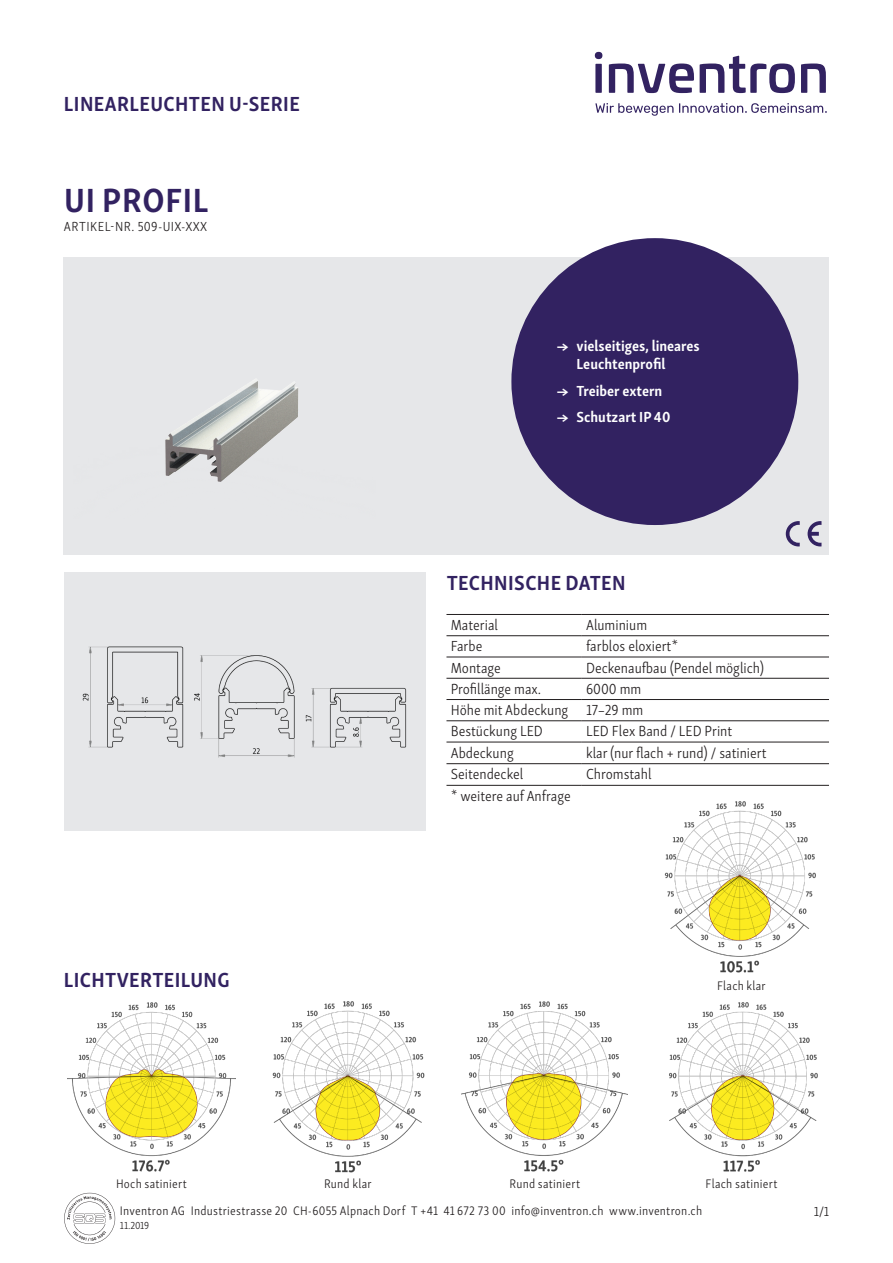
<style>
.page{position:relative;width:893px;height:1263px;background:#fff}
.page>*{position:absolute;margin:0;border:0;box-sizing:border-box;transform-origin:0 0}
.Default{font:700 34.5px "Skolar Sans Latn Cn";letter-spacing:.02em;color:#322261}
.Pa4{font:700 21px "Skolar Sans Latn Cn";letter-spacing:.02em;color:#322261}
.Pa4-2{font:300 15px "Skolar Sans Latn Cn";color:#231f20}
.Pa4-3{font:700 15px/18px "Skolar Sans Latn Cn";color:#fff}
.Pa4-4{font:300 13.5px "Skolar Sans Latn Cn";letter-spacing:.025em;color:#231f20}
.Pa4-5{font:300 12.75px "Skolar Sans Latn Cn";letter-spacing:.015em;color:#231f20}
.Pa4-6{font:300 10.5px "Skolar Sans Latn Cn";letter-spacing:-.015em;color:#231f20}
</style>
<div class="page">
<div style="left:595px;top:52px;width:7px;height:7px;background:#322261;border-radius:50%"></div>
<div style="left:595px;top:64px;width:7px;height:29px;background:#322261"></div>
<svg style="left:609px;top:64px;width:85px;height:29px"></svg>
<svg style="left:700px;top:56px;width:95px;height:37px"></svg>
<svg style="left:801px;top:64px;width:25px;height:29px"></svg>
<svg style="left:595px;top:103px;width:232px;height:13px"></svg>
<div style="left:64px;top:257px;width:765px;height:298px;background:#e6e7e9"></div>
<img style="left:165px;top:379px;width:134px;height:103px">
<div style="left:64px;top:572px;width:361px;height:259px;background:#e6e7e9"></div>
<img style="left:82px;top:646px;width:325px;height:112px">
<img style="left:67px;top:1002px;width:168px;height:170px">
<img style="left:272px;top:1001px;width:153px;height:172px">
<img style="left:462px;top:1001px;width:166px;height:171px">
<img style="left:664px;top:801px;width:152px;height:172px">
<img style="left:669px;top:1002px;width:149px;height:170px">
<svg style="left:786px;top:521px;width:14px;height:25px"></svg>
<svg style="left:808px;top:521px;width:13px;height:25px"></svg>
<svg style="left:64px;top:1193px;width:51px;height:51px"></svg>
<div style="left:511px;top:238px;width:287px;height:287px;background:#322261;border-radius:50%"></div>
<hr style="left:446px;top:635px;width:136px;height:1px;background:#231f20">
<hr style="left:582px;top:635px;width:247px;height:1px;background:#231f20">
<hr style="left:446px;top:657px;width:136px;height:1px;background:#231f20">
<hr style="left:582px;top:657px;width:247px;height:1px;background:#231f20">
<hr style="left:446px;top:678px;width:136px;height:1px;background:#231f20">
<hr style="left:582px;top:678px;width:247px;height:1px;background:#231f20">
<hr style="left:446px;top:699px;width:136px;height:1px;background:#231f20">
<hr style="left:582px;top:699px;width:247px;height:1px;background:#231f20">
<hr style="left:446px;top:720px;width:136px;height:1px;background:#231f20">
<hr style="left:582px;top:720px;width:247px;height:1px;background:#231f20">
<hr style="left:446px;top:742px;width:136px;height:1px;background:#231f20">
<hr style="left:582px;top:742px;width:247px;height:1px;background:#231f20">
<hr style="left:446px;top:614px;width:136px;height:1px;background:#231f20">
<hr style="left:582px;top:614px;width:247px;height:1px;background:#231f20">
<hr style="left:446px;top:763px;width:136px;height:1px;background:#231f20">
<hr style="left:582px;top:763px;width:247px;height:1px;background:#231f20">
<hr style="left:446px;top:785px;width:136px;height:1px;background:#231f20">
<hr style="left:582px;top:785px;width:247px;height:1px;background:#231f20">
<p class="Pa4" style="left:64px;top:87px;width:237px">LINEARLEUCHTEN U-SERIE</p>
<p class="Default" style="left:64px;top:172px;width:146px">UI PROFIL</p>
<p class="Pa4-4" style="left:64px;top:217px;width:145px">ARTIKEL-NR. 509-UIX-XXX</p>
<p class="Pa4" style="left:64px;top:962px;width:167px">LICHTVERTEILUNG</p>
<p class="Pa4-3" style="left:577px;top:336px;width:125px;text-indent:-20px">→ vielseitiges, lineares<br>Leuchtenprofil</p>
<p class="Pa4-3" style="left:557px;top:380px;width:107px">→ Treiber extern</p>
<p class="Pa4-3" style="left:557px;top:407px;width:115px">→ Schutzart IP 40</p>
<p class="Pa4" style="left:447px;top:566px;width:181px">TECHNISCHE DATEN</p>
<p class="Pa4-2" style="left:451px;top:614px;width:49px">Material</p>
<p class="Pa4-2" style="left:586px;top:614px;width:63px">Aluminium</p>
<p class="Pa4-2" style="left:451px;top:635px;width:33px">Farbe</p>
<p class="Pa4-2" style="left:586px;top:635px;width:94px">farblos eloxiert*</p>
<p class="Pa4-2" style="left:451px;top:656px;width:52px">Montage</p>
<p class="Pa4-2" style="left:586px;top:656px;width:179px">Deckenaufbau (Pendel möglich)</p>
<p class="Pa4-2" style="left:451px;top:678px;width:92px">Profillänge max.</p>
<p class="Pa4-2" style="left:586px;top:678px;width:57px">6000 mm</p>
<p class="Pa4-2" style="left:451px;top:699px;width:119px">Höhe mit Abdeckung</p>
<p class="Pa4-2" style="left:586px;top:699px;width:59px">17–29 mm</p>
<p class="Pa4-2" style="left:451px;top:720px;width:94px">Bestückung LED</p>
<p class="Pa4-2" style="left:586px;top:720px;width:148px">LED Flex Band / LED Print</p>
<p class="Pa4-2" style="left:451px;top:741px;width:65px">Abdeckung</p>
<p class="Pa4-2" style="left:586px;top:741px;width:182px">klar (nur flach + rund) / satiniert</p>
<p class="Pa4-2" style="left:451px;top:763px;width:74px">Seitendeckel</p>
<p class="Pa4-2" style="left:586px;top:763px;width:67px">Chromstahl</p>
<p class="Pa4-2" style="left:451px;top:785px;width:121px">* weitere auf Anfrage</p>
<p class="Pa4-5" style="left:717px;top:976px;width:50px">Flach klar</p>
<p class="Pa4-5" style="left:116px;top:1174px;width:72px">Hoch satiniert</p>
<p class="Pa4-5" style="left:324px;top:1174px;width:49px">Rund klar</p>
<p class="Pa4-5" style="left:509px;top:1174px;width:72px">Rund satiniert</p>
<p class="Pa4-5" style="left:705px;top:1174px;width:73px">Flach satiniert</p>
<p class="Pa4-5" style="left:120px;top:1202px;width:584px">Inventron AG Industriestrasse 20 CH-6055 Alpnach Dorf T +41 41 672 73 00 info@inventron.ch www.inventron.ch</p>
<p class="Pa4-6" style="left:120px;top:1217px;width:31px">11.2019</p>
<p class="Pa4-4" style="left:814px;top:1201px;width:17px">1/1</p>
</div>
